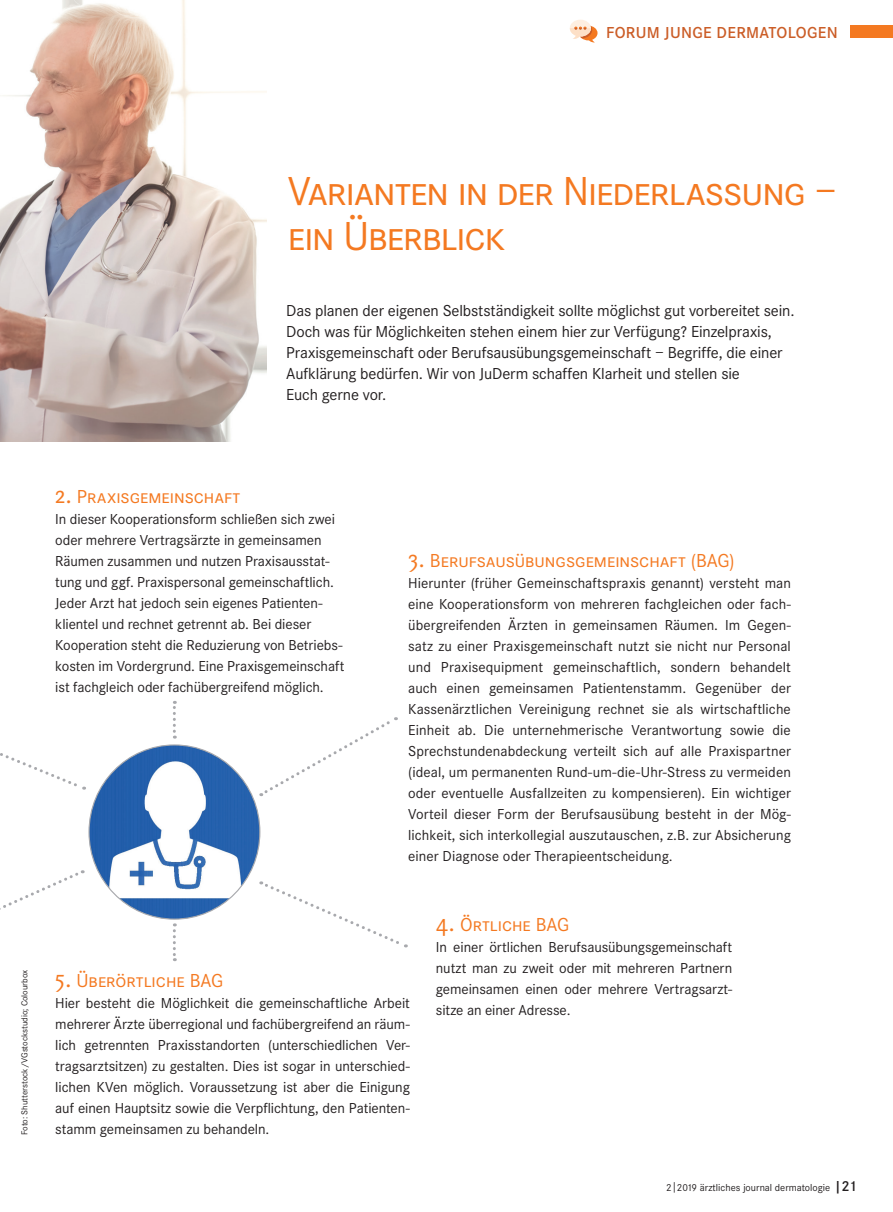
<style>
.page{position:relative;width:893px;height:1212px;background:#fff}
.page>*{position:absolute;margin:0;border:0;box-sizing:border-box;transform-origin:0 0}
.Headline{font:42px "Corporate SSC";letter-spacing:-.03em;color:#f47921}
.Zwischen-Headline{font:19.5px "Corporate SSC";color:#f47921}
.Subline{font:16.5px "Corporate S";letter-spacing:-.01em;color:#231f20}
.t1{font:600 16.5px "Corporate S";letter-spacing:.02em;color:#cb5d27}
.Fließtext{font:15px/21px "Corporate S";letter-spacing:-.005em;color:#231f20;text-align:justify}
.Zwischen-Headline-2{font:15px/21px "Corporate S";letter-spacing:-.005em;color:#231f20}
.Pagina{font:10.5px "Corporate S";color:#231f20}
.t2{font:9px "Corporate S";color:#231f20}
.s1{font-size:25.5px}
.s2{font-weight:600;font-size:15px}
</style>
<div class="page">
<div style="left:850px;top:25px;width:43px;height:13px;background:#f47921"></div>
<svg style="left:570px;top:20px;width:27px;height:23px"></svg>
<img style="left:0;top:0;width:266px;height:442px">
<img style="left:90px;top:746px;width:170px;height:173px">
<svg style="left:0;top:753px;width:85px;height:37px"></svg>
<svg style="left:173px;top:701px;width:3px;height:38px"></svg>
<svg style="left:0;top:870px;width:83px;height:40px"></svg>
<svg style="left:261px;top:717px;width:136px;height:79px"></svg>
<svg style="left:261px;top:881px;width:146px;height:67px"></svg>
<svg style="left:173px;top:923px;width:3px;height:38px"></svg>
<p class="t1" style="left:606px;top:23px;width:233px">FORUM JUNGE DERMATOLOGEN</p>
<p class="Headline" style="left:288px;top:167px;width:550px">Varianten in der Niederlassung –</p>
<p class="Headline" style="left:288px;top:212px;width:220px">ein Überblick</p>
<p class="Subline" style="left:286px;top:301px;width:510px">Das planen der eigenen Selbstständigkeit sollte möglichst gut vorbereitet sein.</p>
<p class="Subline" style="left:286px;top:322px;width:487px">Doch was für Möglichkeiten stehen einem hier zur Verfügung? Einzelpraxis,</p>
<p class="Subline" style="left:286px;top:343px;width:498px">Praxisgemeinschaft oder Berufsausübungsgemeinschaft – Begriffe, die einer</p>
<p class="Subline" style="left:286px;top:364px;width:455px">Aufklärung bedürfen. Wir von JuDerm schaffen Klarheit und stellen sie</p>
<p class="Subline" style="left:286px;top:385px;width:101px">Euch gerne vor.</p>
<p class="t2" style="left:20px;top:1135px;width:167px;rotate:-90deg">Foto: Shutterstock/VGstockstudio; Colourbox</p>
<p class="Zwischen-Headline" style="left:55px;top:486px;width:187px"><span class="s1">2.</span> Praxisgemeinschaft</p>
<p class="Zwischen-Headline-2" style="left:55px;top:509px;width:291px">In dieser Kooperationsform schließen sich zwei oder mehrere Vertragsärzte in gemeinsamen Räumen zusammen und nutzen Praxisausstat&shy;tung und ggf. Praxispersonal gemeinschaftlich.<br>Jeder Arzt hat jedoch sein eigenes Patienten&shy;klientel und rechnet getrennt ab. Bei dieser Kooperation steht die Reduzierung von Betriebs&shy;kosten im Vordergrund. Eine Praxisgemeinschaft ist fachgleich oder fachübergreifend möglich.</p>
<p class="Zwischen-Headline" style="left:408px;top:549px;width:328px"><span class="s1">3.</span> Berufsausübungsgemeinschaft (BAG)</p>
<p class="Fließtext" style="left:408px;top:572px;width:384px">Hierunter (früher Gemeinschaftspraxis genannt) versteht man eine Kooperationsform von mehreren fachgleichen oder fach&shy;übergreifenden Ärzten in gemeinsamen Räumen. Im Gegen&shy;satz zu einer Praxisgemeinschaft nutzt sie nicht nur Personal und Praxisequipment gemeinschaftlich, sondern behandelt auch einen gemeinsamen Patientenstamm. Gegenüber der Kassenärztlichen Vereinigung rechnet sie als wirtschaftliche Einheit ab. Die unternehmerische Verantwortung sowie die Sprechstundenabdeckung verteilt sich auf alle Praxispartner (ideal, um permanenten Rund-um-die-Uhr-Stress zu vermeiden oder eventuelle Ausfallzeiten zu kompensieren). Ein wichtiger Vorteil dieser Form der Berufsausübung besteht in der Mög&shy;lichkeit, sich interkollegial auszutauschen, z.B. zur Absicherung einer Diagnose oder Therapieentscheidung.</p>
<p class="Zwischen-Headline" style="left:55px;top:970px;width:169px"><span class="s1">5.</span> Überörtliche BAG</p>
<p class="Fließtext" style="left:55px;top:993px;width:356px">Hier besteht die Möglichkeit die gemeinschaftliche Arbeit mehrerer Ärzte überregional und fachübergreifend an räum&shy;lich getrennten Praxisstandorten (unterschiedlichen Ver&shy;tragsarztsitzen) zu gestalten. Dies ist sogar in unterschied&shy;lichen KVen möglich. Voraussetzung ist aber die Einigung auf einen Hauptsitz sowie die Verpflichtung, den Patienten-</p>
<p class="Fließtext" style="left:55px;top:1119px;width:216px">stamm gemeinsamen zu behandeln.</p>
<p class="Zwischen-Headline" style="left:436px;top:913px;width:135px"><span class="s1">4.</span> Örtliche BAG</p>
<p class="Fließtext" style="left:436px;top:936px;width:298px">In einer örtlichen Berufsausübungsgemeinschaft nutzt man zu zweit oder mit mehreren Partnern gemeinsamen einen oder mehrere Vertragsarzt&shy;sitze an einer Adresse.</p>
<p class="Pagina" style="left:666px;top:1182px;width:192px">2|2019 ärztliches journal dermatologie <span class="s2">|21</span></p>
</div>
